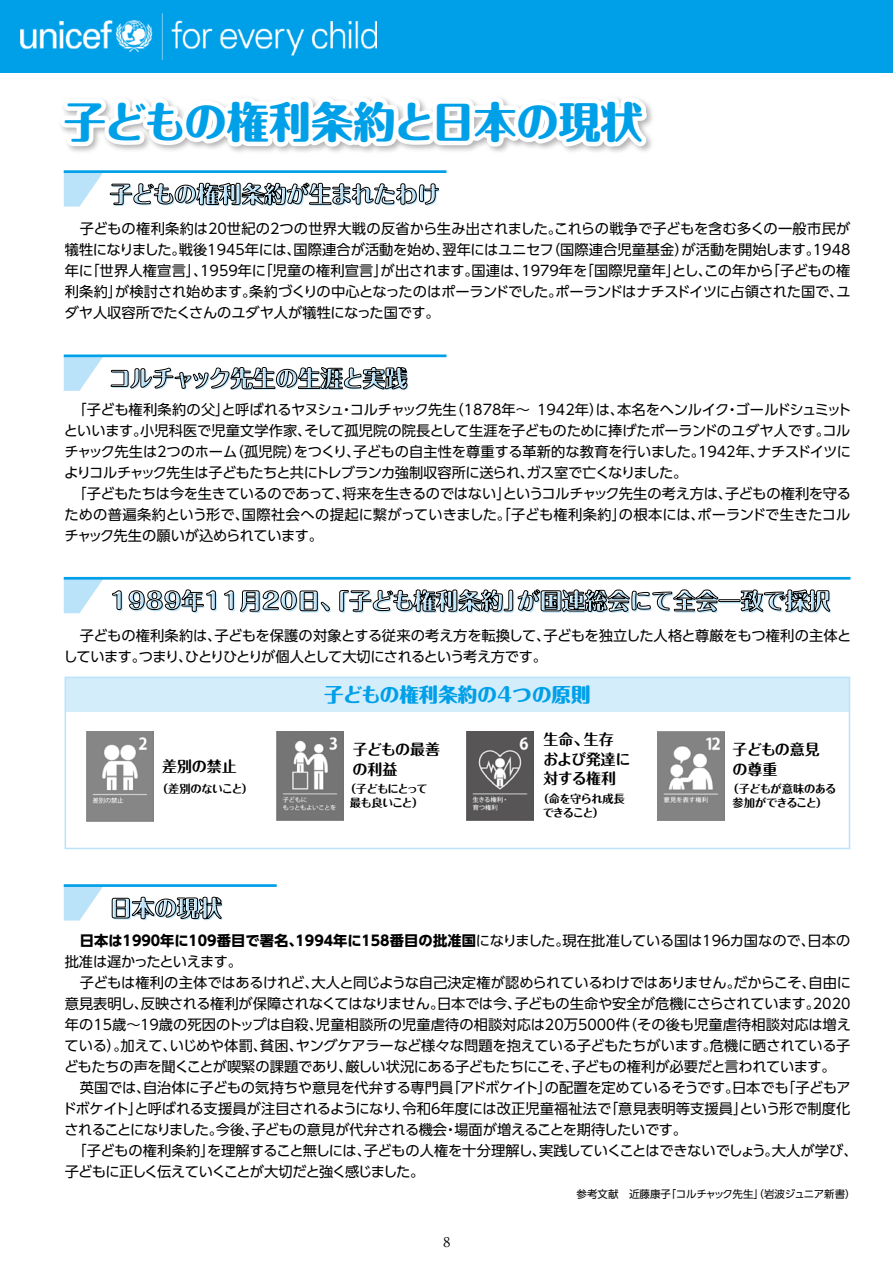
<style>
.page{position:relative;width:893px;height:1263px;background:#fff}
.page>*{position:absolute;margin:0;border:0;box-sizing:border-box;transform-origin:0 0}
.t1{font:800 42.3px "Maru Fo Pro";color:#00a0e9}
.t2{font:800 22.5px "Maru Fo Pro";color:#bae3f9}
.t3{font:800 22.5px "Maru Fo Pro";letter-spacing:-.035em;color:#bae3f9}
.t4{font:800 19.5px "Maru Fo Pro";color:#00a0e9}
.t5{font:700 15px/19.5px "Maru Fo Pro";letter-spacing:-.005em;color:#000}
.t6{font:700 15px/19.5px "Maru Fo Pro";letter-spacing:-.03em;color:#000}
.t7{font:14.25px/21px "UD Shin Go Pr 6 N";letter-spacing:-.03em;color:#000;text-align:justify}
.t8{font:13.5px "Ryumin Pr 6 N";color:#000}
.t9{font:700 11.25px/13.5px "Maru Fo Pro";letter-spacing:-.065em;color:#000;text-align:center}
.t10{font:10.5px "UD Shin Go Pr 6 N";letter-spacing:-.02em;color:#000}
.s1{font-weight:700}
.s2{font-size:14.25px}
</style>
<div class="page">
<div style="left:0;top:0;width:893px;height:72px;background:#00a0e9"></div>
<img style="left:20px;top:28px;width:36px;height:22px">
<img style="left:86px;top:731px;width:68px;height:90px">
<img style="left:277px;top:732px;width:67px;height:89px">
<img style="left:467px;top:732px;width:67px;height:89px">
<img style="left:657px;top:732px;width:67px;height:89px">
<div style="left:65px;top:677px;width:784px;height:35px;background:#d3edfb"></div>
<svg style="left:56px;top:13px;width:595px;height:194px"></svg>
<svg style="left:64px;top:357px;width:40px;height:34px"></svg>
<hr style="left:64px;top:354px;width:382px;height:3px;background:#00a0e9">
<svg style="left:64px;top:580px;width:39px;height:33px"></svg>
<hr style="left:64px;top:577px;width:786px;height:3px;background:#00a0e9">
<svg style="left:110px;top:366px;width:298px;height:24px"></svg>
<svg style="left:64px;top:887px;width:39px;height:33px"></svg>
<hr style="left:64px;top:884px;width:213px;height:3px;background:#00a0e9">
<svg style="left:111px;top:896px;width:111px;height:23px"></svg>
<svg style="left:112px;top:590px;width:10px;height:20px"></svg>
<svg style="left:128px;top:589px;width:88px;height:23px"></svg>
<svg style="left:224px;top:590px;width:10px;height:20px"></svg>
<svg style="left:240px;top:590px;width:90px;height:22px"></svg>
<svg style="left:339px;top:576px;width:379px;height:36px"></svg>
<div style="left:718px;top:599px;width:23px;height:3px;border:1px solid #000"></div>
<svg style="left:740px;top:589px;width:90px;height:23px"></svg>
<div style="left:65px;top:677px;width:785px;height:172px;border:2px solid #bae3f9"></div>
<h1 class="t1" style="left:64px;top:88px;width:581px">子どもの権利条約と日本の現状</h1>
<h2 class="t2" style="left:111px;top:178px;width:332px">子どもの権利条約が生まれたわけ</h2>
<p class="t7" style="left:65px;top:217px;width:787px;text-indent:15px">子どもの権利条約は20世紀の2つの世界大戦の反省から生み出されました。これらの戦争で子どもを含む多くの一般市民が犠牲になりました。戦後1945年には、国際連合が活動を始め、翌年にはユニセフ（国際連合児童基金）が活動を開始します。1948年に「世界人権宣言」、1959年に「児童の権利宣言」が出されます。国連は、1979年を「国際児童年」とし、この年から「子どもの権利条約」が検討され始めます。条約づくりの中心となったのはポーランドでした。ポーランドはナチスドイツに占領された国で、ユダヤ人収容所でたくさんのユダヤ人が犠牲になった国です。</p>
<h2 class="t3" style="left:110px;top:362px;width:300px">コルチャック先生の生涯と実践</h2>
<p class="t7" style="left:64px;top:398px;width:789px;text-indent:9px">「子ども権利条約の父」と呼ばれるヤヌシュ・コルチャック先生（1878年～ 1942年）は、本名をヘンルイク・ゴールドシュミットといいます。小児科医で児童文学作家、そして孤児院の院長として生涯を子どものために捧げたポーランドのユダヤ人です。コルチャック先生は2つのホーム（孤児院）をつくり、子どもの自主性を尊重する革新的な教育を行いました。1942年、ナチスドイツによりコルチャック先生は子どもたちと共にトレブランカ強制収容所に送られ、ガス室で亡くなりました。</p>
<p class="t7" style="left:64px;top:482px;width:788px;text-indent:8px">「子どもたちは今を生きているのであって、将来を生きるのではない」というコルチャック先生の考え方は、子どもの権利を守るための普遍条約という形で、国際社会への提起に繋がっていきました。「子ども権利条約」の根本には、ポーランドで生きたコルチャック先生の願いが込められています。</p>
<h2 class="t2" style="left:111px;top:584px;width:722px">1989年11月20日、「子ども権利条約」が国連総会にて全会一致で採択</h2>
<p class="t7" style="left:63px;top:624px;width:790px;text-indent:16px">子どもの権利条約は、子どもを保護の対象とする従来の考え方を転換して、子どもを独立した人格と尊厳をもつ権利の主体としています。つまり、ひとりひとりが個人として大切にされるという考え方です。</p>
<h3 class="t4" style="left:324px;top:679px;width:268px">子どもの権利条約の4つの原則</h3>
<p class="t5" style="left:353px;top:738px;width:89px">子どもの最善の利益</p>
<p class="t6" style="left:543px;top:728px;width:89px">生命、生存および発達に対する権利</p>
<p class="t5" style="left:732px;top:738px;width:89px">子どもの意見の尊重</p>
<p class="t9" style="left:727px;top:781px;width:110px">（子どもが意味のある参加ができること）</p>
<p class="t5" style="left:162px;top:755px;width:76px">差別の禁止</p>
<p class="t9" style="left:157px;top:781px;width:98px">（差別のないこと）</p>
<p class="t9" style="left:345px;top:781px;width:85px">（子どもにとって最も良いこと）</p>
<p class="t9" style="left:543px;top:791px;width:84px;text-align:left;text-indent:-5px">（命を守られ成長できること）</p>
<h2 class="t2" style="left:111px;top:891px;width:114px">日本の現状</h2>
<p class="t7" style="left:65px;top:929px;width:787px;text-indent:15px"><span class="s1">日本は1990年に109番目で署名、1994年に158番目の批准国</span>になりました。現在批准している国は196カ国なので、日本の批准は遅かったといえます。</p>
<p class="t7" style="left:64px;top:971px;width:788px;text-indent:16px">子どもは権利の主体ではあるけれど、大人と同じような自己決定権が認められているわけではありません。だからこそ、自由に意見表明し、反映される権利が保障されなくてはなりません。日本では今、子どもの生命や安全が危機にさらされています。2020年の15歳～１9歳の死因のトップは自殺、児童相談所の児童虐待の相談対応は20万5000件（その後も児童虐待相談対応は増えている）。加えて、いじめや体罰、貧困、ヤングケアラーなど様々な問題を抱えている子どもたちがいます。危機に晒されている子どもたちの声を聞くことが喫緊の課題であり、厳しい状況にある子どもたちにこそ、子どもの権利が必要だと言われています。</p>
<p class="t7" style="left:62px;top:1076px;width:790px;text-indent:17px">英国では、自治体に子どもの気持ちや意見を代弁する専門員「アドボケイト」の配置を定めているそうです。日本でも「子どもアドボケイト」と呼ばれる支援員が注目されるようになり、令和6年度には改正児童福祉法で「意見表明等支援員」という形で制度化されることになりました。今後、子どもの意見が代弁される機会・場面が増えることを期待したいです。</p>
<p class="t7" style="left:65px;top:1139px;width:794px;text-indent:8px">「子どもの権利条約」を理解すること無しには、子どもの人権を十分理解し、実践していくことはできないでしょう。大人が学び、子どもに正しく伝えていくことが大切だと強く感じました。</p>
<p class="t10" style="left:519px;top:1185px;width:338px"><span class="s2">　　　　</span>参考文献　近藤康子「コルチャック先生」（岩波ジュニア新書）</p>
<p class="t8" style="left:443px;top:1231px;width:8px">8</p>
</div>
